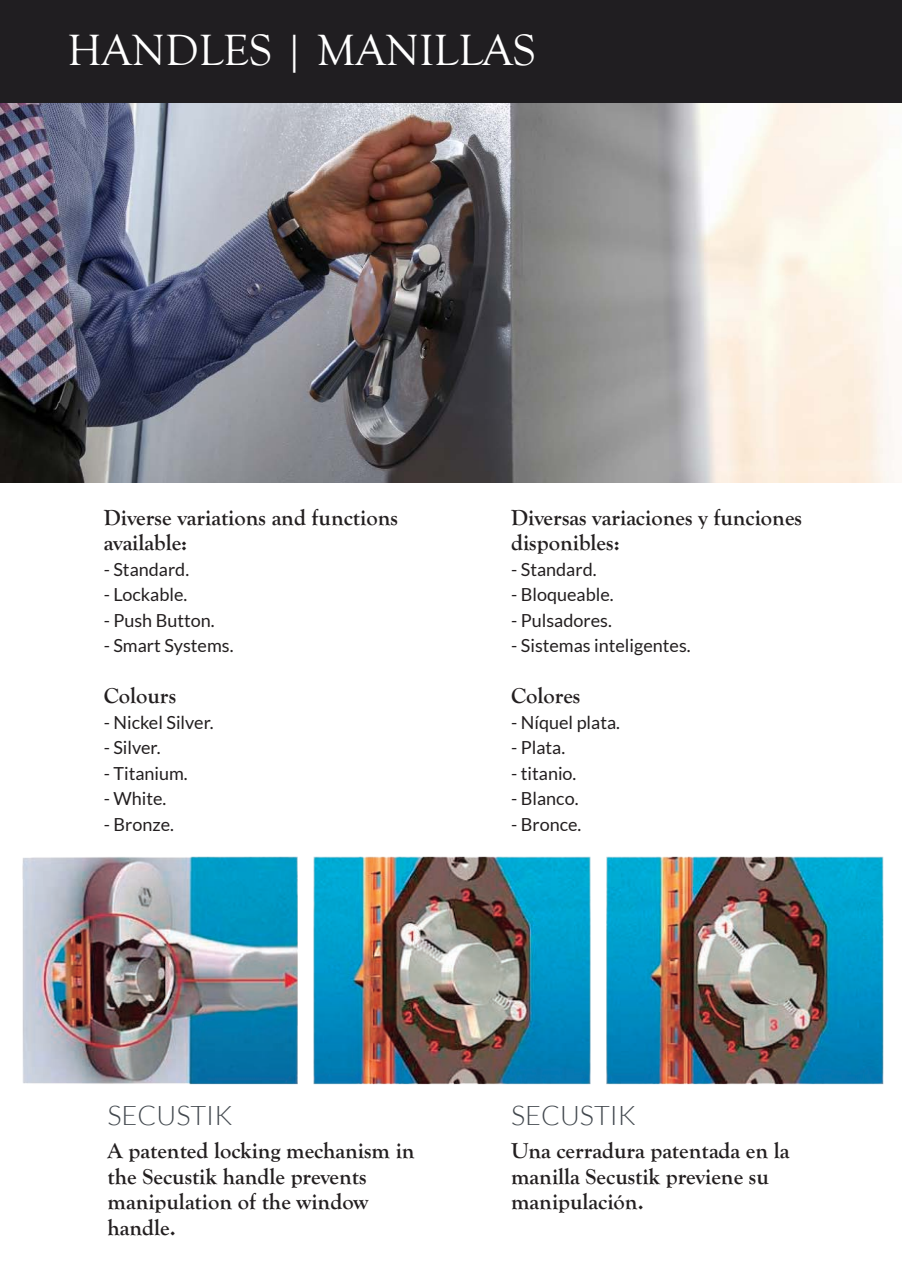
<style>
.page{position:relative;width:902px;height:1272px;background:#fff}
.page>*{position:absolute;margin:0;border:0;box-sizing:border-box;transform-origin:0 0}
.t1{font:45px "Goudy Old Style T";color:#fff}
.t2{font:300 27px "Lato";color:#42484e}
.t3{font:700 22.5px/25.5px "Goudy Old Style T";color:#231f20}
.t4{font:18px "Lato";color:#231f20}
</style>
<div class="page">
<img style="left:0;top:102px;width:901px;height:381px">
<div style="left:0;top:0;width:901px;height:102px;background:#201e21"></div>
<img style="left:22px;top:856px;width:862px;height:229px">
<h1 class="t1" style="left:67px;top:25px;width:469px">HANDLES | MANILLAS</h1>
<p class="t3" style="left:104px;top:505px;width:296px">Diverse variations and functions available:</p>
<p class="t4" style="left:104px;top:559px;width:87px">- Standard.</p>
<p class="t4" style="left:104px;top:584px;width:85px">- Lockable.</p>
<p class="t4" style="left:104px;top:610px;width:112px">- Push Button.</p>
<p class="t4" style="left:104px;top:635px;width:131px">- Smart Systems.</p>
<p class="t3" style="left:104px;top:683px;width:74px">Colours</p>
<p class="t4" style="left:104px;top:712px;width:111px">- Nickel Silver.</p>
<p class="t4" style="left:104px;top:737px;width:58px">- Silver.</p>
<p class="t4" style="left:104px;top:763px;width:86px">- Titanium.</p>
<p class="t4" style="left:104px;top:788px;width:64px">- White.</p>
<p class="t4" style="left:104px;top:814px;width:72px">- Bronze.</p>
<p class="t3" style="left:511px;top:505px;width:292px">Diversas variaciones y funciones disponibles:</p>
<p class="t4" style="left:511px;top:559px;width:87px">- Standard.</p>
<p class="t4" style="left:511px;top:584px;width:104px">- Bloqueable.</p>
<p class="t4" style="left:511px;top:610px;width:102px">- Pulsadores.</p>
<p class="t4" style="left:511px;top:635px;width:181px">- Sistemas inteligentes.</p>
<p class="t3" style="left:511px;top:683px;width:71px">Colores</p>
<p class="t4" style="left:511px;top:712px;width:110px">- Níquel plata.</p>
<p class="t4" style="left:511px;top:737px;width:56px">- Plata.</p>
<p class="t4" style="left:511px;top:763px;width:67px">- titanio.</p>
<p class="t4" style="left:511px;top:788px;width:69px">- Blanco.</p>
<p class="t4" style="left:511px;top:814px;width:72px">- Bronce.</p>
<p class="t2" style="left:107px;top:1101px;width:126px">SECUSTIK</p>
<p class="t3" style="left:107px;top:1138px;width:309px">A patented locking mechanism in the Secustik handle prevents manipulation of the window handle.</p>
<p class="t2" style="left:511px;top:1101px;width:126px">SECUSTIK</p>
<p class="t3" style="left:511px;top:1138px;width:280px">Una cerradura patentada en la manilla Secustik previene su manipulación.</p>
</div>
